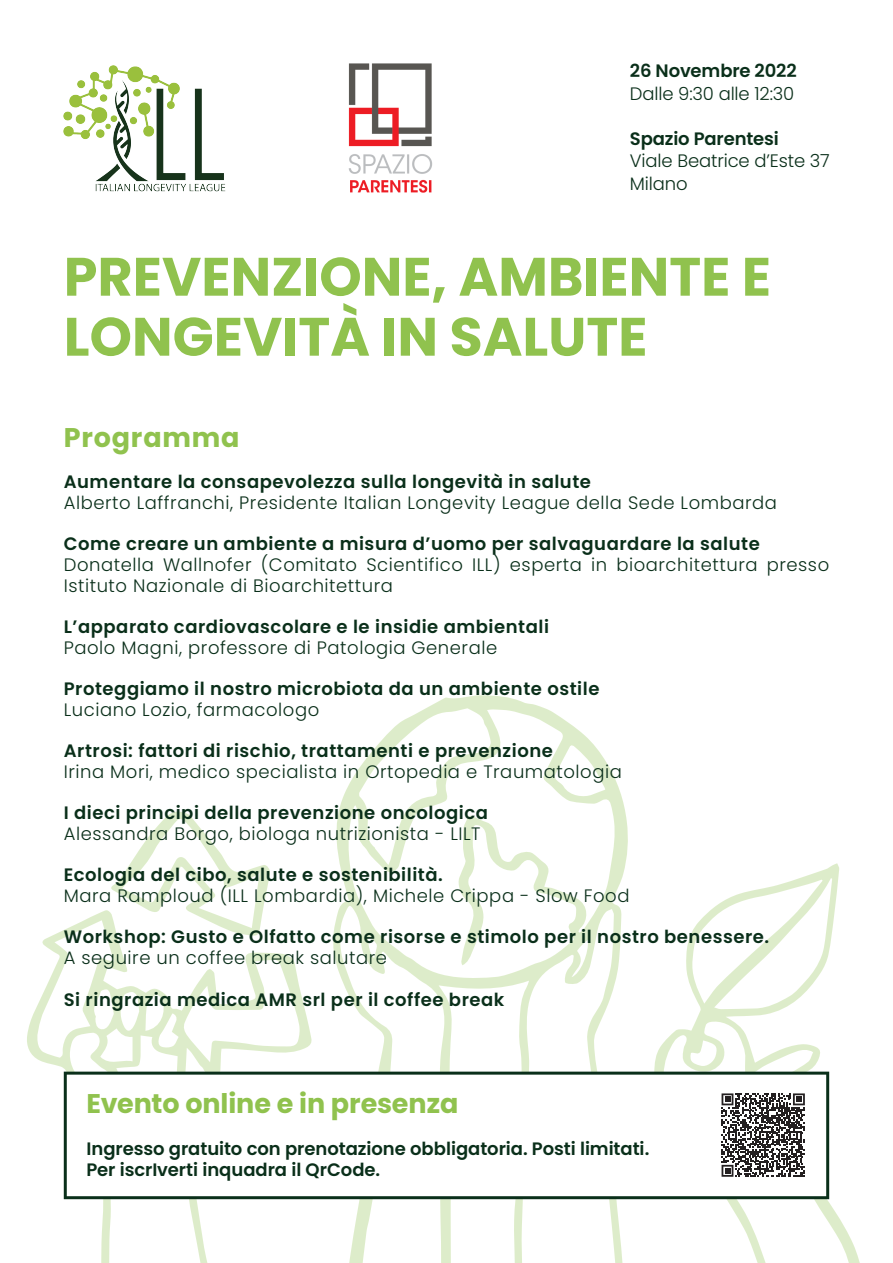
<style>
.page{position:relative;width:893px;height:1263px;background:#fff}
.page>*{position:absolute;margin:0;border:0;box-sizing:border-box;transform-origin:0 0}
.t1{font:700 54px/60px "Poppins";color:#90c24e}
.t2{font:700 27px "Poppins";letter-spacing:-.005em;color:#90c24e}
.t3{font:700 27px "Poppins";letter-spacing:.03em;color:#90c24e}
.t4{font:600 18px "Poppins";letter-spacing:.03em;color:#0a2f1a}
.t5{font:300 18px/20.7px "Poppins";letter-spacing:.03em;color:#0a2f1a}
.t6{font:600 18px/20.7px "Poppins";letter-spacing:-.005em;color:#0a2f1a}
.t7{font:300 18px/22.5px "Poppins";letter-spacing:-.01em;color:#0a2f1a}
.t8{font:600 18px "Poppins";letter-spacing:-.01em;color:#0a2f1a}
</style>
<div class="page">
<svg style="left:332px;top:695px;width:297px;height:568px"></svg>
<svg style="left:27px;top:910px;width:285px;height:353px"></svg>
<svg style="left:654px;top:863px;width:206px;height:400px"></svg>
<svg style="left:110px;top:811px;width:161px;height:125px"></svg>
<svg style="left:64px;top:1071px;width:765px;height:128px"></svg>
<img style="left:63px;top:65px;width:163px;height:127px">
<img style="left:348px;top:63px;width:85px;height:130px">
<svg style="left:722px;top:1093px;width:83px;height:84px"></svg>
<p class="t8" style="left:630px;top:60px;width:168px">26 Novembre 2022</p>
<p class="t7" style="left:630px;top:82px;width:166px">Dalle 9:30 alle 12:30</p>
<p class="t8" style="left:630px;top:128px;width:151px">Spazio Parentesi</p>
<p class="t7" style="left:630px;top:150px;width:201px">Viale Beatrice d’Este 37<br>Milano</p>
<h1 class="t1" style="left:64px;top:247px;width:709px">PREVENZIONE, AMBIENTE E<br>LONGEVITÀ IN SALUTE</h1>
<h2 class="t3" style="left:64px;top:421px;width:177px">Programma</h2>
<p class="t4" style="left:64px;top:471px;width:529px">Aumentare la consapevolezza sulla longevità in salute</p>
<p class="t5" style="left:64px;top:492px;width:715px">Alberto Laffranchi, Presidente Italian Longevity League della Sede Lombarda</p>
<p class="t4" style="left:64px;top:533px;width:698px">Come creare un ambiente a misura d’uomo per salvaguardare la salute</p>
<p class="t5" style="left:64px;top:554px;width:767px">Donatella Wallnofer (Comitato Scientifico ILL) esperta in bioarchitettura presso<br>Istituto Nazionale di Bioarchitettura</p>
<p class="t4" style="left:64px;top:616px;width:487px">L’apparato cardiovascolare e le insidie ambientali</p>
<p class="t5" style="left:64px;top:637px;width:435px">Paolo Magni, professore di Patologia Generale</p>
<p class="t4" style="left:64px;top:678px;width:537px">Proteggiamo il nostro microbiota da un ambiente ostile</p>
<p class="t5" style="left:64px;top:699px;width:257px">Luciano Lozio, farmacologo</p>
<p class="t4" style="left:64px;top:740px;width:491px">Artrosi: fattori di rischio, trattamenti e prevenzione</p>
<p class="t5" style="left:64px;top:761px;width:560px">Irina Mori, medico specialista in Ortopedia e Traumatologia</p>
<p class="t4" style="left:64px;top:802px;width:426px">I dieci principi della prevenzione oncologica</p>
<p class="t5" style="left:64px;top:823px;width:418px">Alessandra Borgo, biologa nutrizionista - LILT</p>
<p class="t4" style="left:64px;top:864px;width:381px">Ecologia del cibo, salute e sostenibilità.</p>
<p class="t5" style="left:64px;top:885px;width:567px">Mara Ramploud (ILL Lombardia), Michele Crippa - Slow Food</p>
<p class="t4" style="left:64px;top:927px;width:707px">Workshop: Gusto e Olfatto come risorse e stimolo per il nostro benessere.</p>
<p class="t5" style="left:64px;top:947px;width:325px">A seguire un coffee break salutare</p>
<p class="t4" style="left:64px;top:989px;width:442px">Si ringrazia medica AMR srl per il coffee break</p>
<h2 class="t2" style="left:86px;top:1088px;width:373px">Evento online e in presenza</h2>
<p class="t6" style="left:86px;top:1138px;width:564px">Ingresso gratuito con prenotazione obbligatoria. Posti limitati.<br>Per iscrIverti inquadra il QrCode.</p>
</div>
